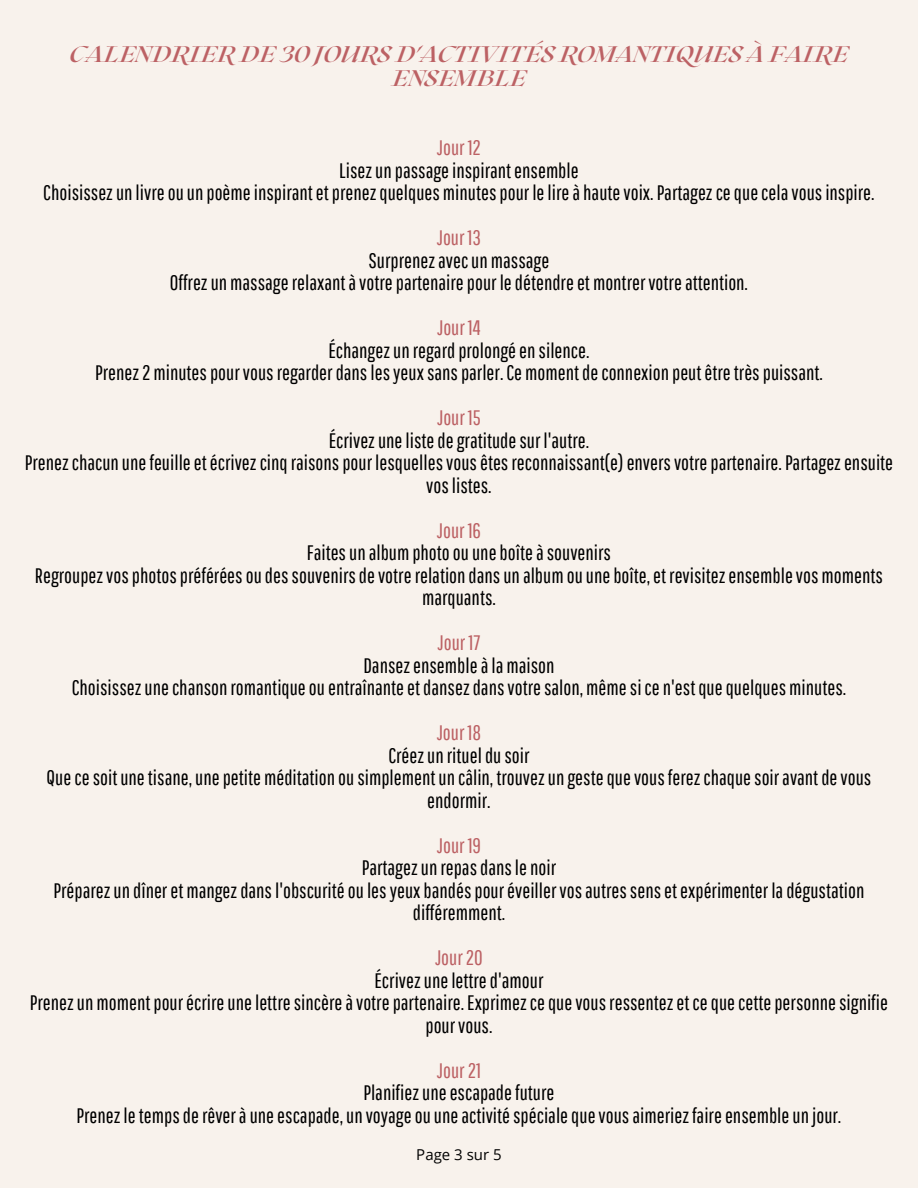
<style>
.page{position:relative;width:918px;height:1188px;background:#f8f2ec}
.page>*{position:absolute;margin:0;border:0;box-sizing:border-box;transform-origin:0 0}
.t1{font:italic 700 22.5px/23.7px "Roxborough CF";color:#bc6164;text-align:center}
.t2{font:21px/22.5px "Pathway Gothic One";color:#000;text-align:center}
.t3{font:21px "Pathway Gothic One";color:#bc6164}
.t4{font:15px "Open Sans";color:#000}
</style>
<div class="page">
<p class="t1" style="left:70px;top:41px;width:780px">CALENDRIER DE 30 JOURS D'ACTIVITÉS ROMANTIQUES À FAIRE<br>ENSEMBLE</p>
<p class="t3" style="left:437px;top:135px;width:46px">Jour 12</p>
<p class="t2" style="left:43px;top:159px;width:833px">Lisezunpassageinspirantensemble<br>Choisissezunlivreouunpoèmeinspirantetprenezquelquesminutespour lelireàhautevoix.Partagezcequecelavousinspire.</p>
<p class="t3" style="left:437px;top:225px;width:46px">Jour 13</p>
<p class="t2" style="left:170px;top:249px;width:580px">Surprenezavecunmassage<br>Offrezunmassagerelaxantàvotrepartenairepour ledétendreetmontrervotreattention.</p>
<p class="t3" style="left:437px;top:315px;width:45px">Jour 14</p>
<p class="t2" style="left:95px;top:339px;width:729px">Échangezunregardprolongéensilence.<br>Prenez 2minutespourvousregarderdanslesyeuxsansparler.Cemomentdeconnexionpeutêtretrèspuissant.</p>
<p class="t3" style="left:437px;top:405px;width:45px">Jour 15</p>
<p class="t2" style="left:25px;top:429px;width:870px">Écrivezunelistedegratitudesur l'autre.<br>Prenezchacununefeuilleetécrivezcinqraisonspour lesquellesvousêtesreconnaissant(e)enversvotrepartenaire.Partagezensuite voslistes.</p>
<p class="t3" style="left:437px;top:518px;width:46px">Jour 16</p>
<p class="t2" style="left:35px;top:541px;width:850px">Faitesunalbumphotoouuneboîteàsouvenirs<br>Regroupezvosphotospréféréesoudessouvenirsdevotrerelationdansunalbumouuneboîte,et revisitezensemblevosmoments marquants.</p>
<p class="t3" style="left:438px;top:630px;width:44px">Jour 17</p>
<p class="t2" style="left:72px;top:654px;width:776px">Dansezensembleàlamaison<br>Choisissezunechansonromantiqueouentraînanteetdansezdansvotresalon,mêmesicen'estquequelquesminutes.</p>
<p class="t3" style="left:437px;top:720px;width:46px">Jour 18</p>
<p class="t2" style="left:47px;top:744px;width:826px">Créezunritueldusoir<br>Quecesoitunetisane,unepetiteméditationousimplementuncâlin, trouvezungestequevousferezchaquesoiravantdevous endormir.</p>
<p class="t3" style="left:437px;top:833px;width:46px">Jour 19</p>
<p class="t2" style="left:54px;top:856px;width:812px">Partagezunrepasdanslenoir<br>Préparezundîneretmangezdansl'obscuritéoulesyeuxbandéspouréveillervosautressensetexpérimenter ladégustation différemment.</p>
<p class="t3" style="left:435px;top:945px;width:49px">Jour 20</p>
<p class="t2" style="left:30px;top:969px;width:860px">Écrivezunelettred'amour<br>Prenezunmomentpourécrireunelettresincèreàvotrepartenaire.Exprimezcequevousressentezetcequecettepersonnesignifie pourvous.</p>
<p class="t3" style="left:437px;top:1058px;width:46px">Jour 21</p>
<p class="t2" style="left:77px;top:1081px;width:766px">Planifiezuneescapadefuture<br>Prenezletempsderêveràuneescapade,unvoyageouuneactivitéspécialequevousaimeriezfaireensembleunjour.</p>
<p class="t4" style="left:416px;top:1144px;width:87px">Page 3 sur 5</p>
</div>
